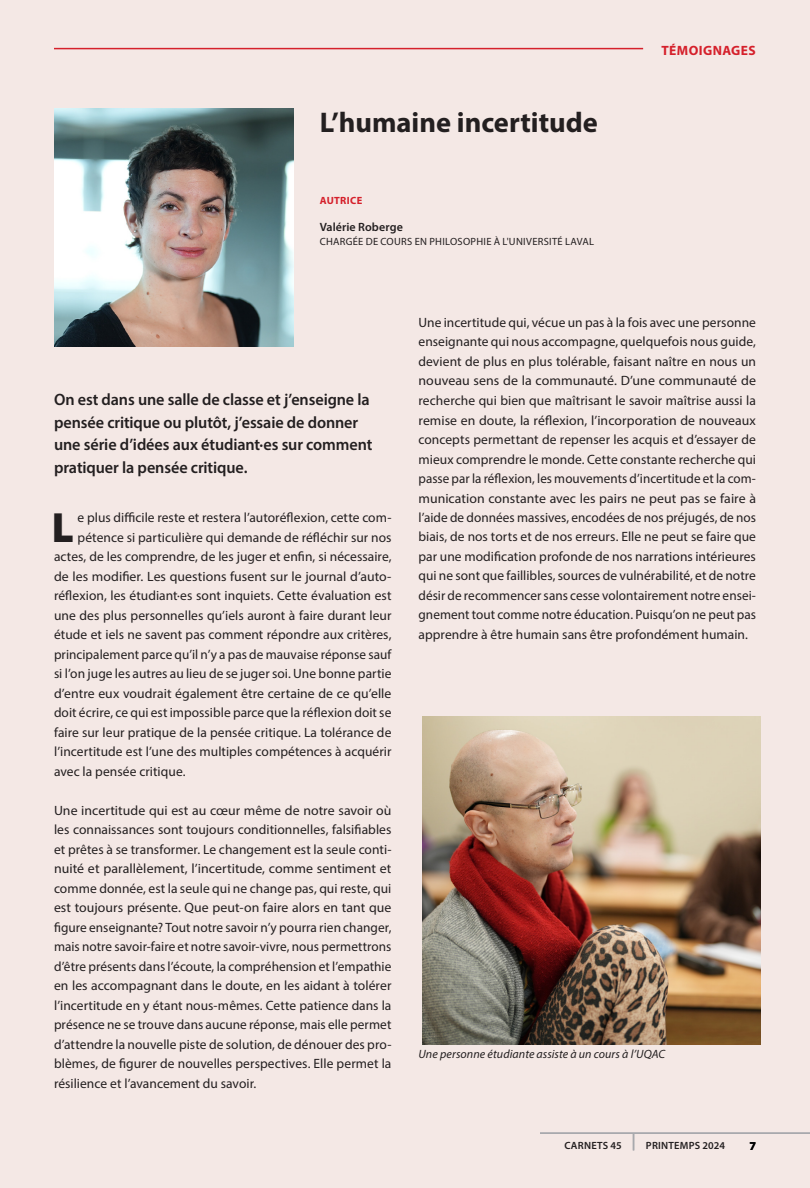
<style>
.page{position:relative;width:810px;height:1188px;background:#f4e8e5}
.page>*{position:absolute;margin:0;border:0;box-sizing:border-box;transform-origin:0 0}
.Article_-_Paragraphe_lettrine___1_caract{font:900 42.45px "Myriad Pro";color:#231f20}
.Temoignage___titre{font:700 28.5px "Myriad Pro";color:#231f20}
.Article_-_chapeau_11_14{font:600 16.5px/22.5px "Myriad Pro";letter-spacing:-.005em;color:#231f20}
.Article_-_txt_9_13{font:13.5px/19.5px "Myriad Pro";letter-spacing:.005em;color:#231f20;text-align:justify}
.Article_-_Paragraphe_lettrine___1_caract-2{font:13.5px "Myriad Pro";letter-spacing:.005em;color:#231f20}
.Entête_Témoignage{font:700 13.5px "Myriad Pro";letter-spacing:.03em;color:#d5202b}
.t1{font:italic 12px "Myriad Pro";letter-spacing:.005em;color:#231f20}
.Auteur_titre{font:600 12px "Myriad Pro";letter-spacing:.005em;color:#231f20}
.t2{font:700 12px "Myriad Pro";color:#000}
.Auteur_titre-2{font:10.5px "Myriad Pro";letter-spacing:.03em;color:#231f20}
.t3{font:600 10.5px "Myriad Pro";letter-spacing:.02em;color:#231f20}
.Auteur_titre-3{font:700 10.5px "Myriad Pro";letter-spacing:.03em;color:#d5202b}
</style>
<div class="page">
<img style="left:54px;top:108px;width:240px;height:238px">
<hr style="left:54px;top:48px;width:589px;height:1px;background:#d5202b">
<hr style="left:540px;top:1132px;width:270px;height:2px;background:#a8a9ad">
<svg style="left:633px;top:1134px;width:1px;height:16px"></svg>
<img style="left:423px;top:716px;width:337px;height:328px">
<p class="Temoignage___titre" style="left:320px;top:104px;width:280px">L’humaine incertitude</p>
<p class="Auteur_titre-3" style="left:320px;top:194px;width:44px">AUTRICE</p>
<p class="Auteur_titre" style="left:320px;top:219px;width:85px">Valérie Roberge</p>
<p class="Auteur_titre-2" style="left:320px;top:235px;width:276px">CHARGÉE DE COURS EN PHILOSOPHIE À L'UNIVERSITÉ LAVAL</p>
<p class="Entête_Témoignage" style="left:661px;top:41px;width:96px">TÉMOIGNAGES</p>
<p class="Article_-_chapeau_11_14" style="left:54px;top:388px;width:320px">On est dans une salle de classe et j’enseigne la pensée critique ou plutôt, j’essaie de donner une série d’idées aux étudiant·es sur comment pratiquer la pensée critique.</p>
<p class="Article_-_Paragraphe_lettrine___1_caract" style="left:52px;top:499px;width:23px">L</p>
<p class="Article_-_Paragraphe_lettrine___1_caract-2" style="left:78px;top:509px;width:315px">e plus difficile reste et restera l’autoréflexion, cette com-</p>
<p class="Article_-_Paragraphe_lettrine___1_caract-2" style="left:78px;top:529px;width:315px">pétence si particulière qui demande de réfléchir sur nos</p>
<p class="Article_-_Paragraphe_lettrine___1_caract-2" style="left:54px;top:548px;width:339px">actes, de les comprendre, de les juger et enfin, si nécessaire,</p>
<p class="Article_-_Paragraphe_lettrine___1_caract-2" style="left:54px;top:568px;width:339px">de les modifier. Les questions fusent sur le journal d’auto-</p>
<p class="Article_-_Paragraphe_lettrine___1_caract-2" style="left:54px;top:587px;width:339px">réflexion, les étudiant·es sont inquiets. Cette évaluation est</p>
<p class="Article_-_Paragraphe_lettrine___1_caract-2" style="left:54px;top:607px;width:339px">une des plus personnelles qu’iels auront à faire durant leur</p>
<p class="Article_-_Paragraphe_lettrine___1_caract-2" style="left:54px;top:626px;width:339px">étude et iels ne savent pas comment répondre aux critères,</p>
<p class="Article_-_Paragraphe_lettrine___1_caract-2" style="left:54px;top:646px;width:339px">principalement parce qu’il n’y a pas de mauvaise réponse sauf</p>
<p class="Article_-_Paragraphe_lettrine___1_caract-2" style="left:54px;top:665px;width:339px">si l’on juge les autres au lieu de se juger soi. Une bonne partie</p>
<p class="Article_-_Paragraphe_lettrine___1_caract-2" style="left:54px;top:685px;width:339px">d’entre eux voudrait également être certaine de ce qu’elle</p>
<p class="Article_-_Paragraphe_lettrine___1_caract-2" style="left:54px;top:704px;width:339px">doit écrire, ce qui est impossible parce que la réflexion doit se</p>
<p class="Article_-_Paragraphe_lettrine___1_caract-2" style="left:54px;top:724px;width:339px">faire sur leur pratique de la pensée critique. La tolérance de</p>
<p class="Article_-_Paragraphe_lettrine___1_caract-2" style="left:54px;top:743px;width:339px">l’incertitude est l’une des multiples compétences à acquérir</p>
<p class="Article_-_Paragraphe_lettrine___1_caract-2" style="left:54px;top:763px;width:133px">avec la pensée critique.</p>
<p class="Article_-_txt_9_13" style="left:54px;top:800px;width:339px">Une incertitude qui est au cœur même de notre savoir où les connaissances sont toujours conditionnelles, falsifiables et prêtes à se transformer. Le changement est la seule conti&shy;nuité et parallèlement, l’incertitude, comme sentiment et comme donnée, est la seule qui ne change pas, qui reste, qui est toujours présente. Que peut-on faire alors en tant que figure enseignante? Tout notre savoir n’y pourra rien changer, mais notre savoir-faire et notre savoir-vivre, nous permettrons d’être présents dans l’écoute, la compréhension et l’empathie en les accompagnant dans le doute, en les aidant à tolérer l’incertitude en y étant nous-mêmes. Cette patience dans la présence ne se trouve dans aucune réponse, mais elle permet d’attendre la nouvelle piste de solution, de dénouer des pro&shy;blèmes, de figurer de nouvelles perspectives. Elle permet la résilience et l’avancement du savoir.</p>
<p class="Article_-_txt_9_13" style="left:418px;top:313px;width:339px">Une incertitude qui, vécue un pas à la fois avec une personne enseignante qui nous accompagne, quelquefois nous guide, devient de plus en plus tolérable, faisant naître en nous un nouveau sens de la communauté. D’une communauté de recherche qui bien que maîtrisant le savoir maîtrise aussi la remise en doute, la réflexion, l’incorporation de nouveaux concepts permettant de repenser les acquis et d’essayer de mieux comprendre le monde. Cette constante recherche qui passe par la réflexion, les mouvements d’incertitude et la com&shy;munication constante avec les pairs ne peut pas se faire à l’aide de données massives, encodées de nos préjugés, de nos biais, de nos torts et de nos erreurs. Elle ne peut se faire que par une modification profonde de nos narrations intérieures qui ne sont que faillibles, sources de vulnérabilité, et de notre désir de recommencer sans cesse volontairement notre ensei&shy;gnement tout comme notre éducation. Puisqu’on ne peut pas apprendre à être humain sans être profondément humain.</p>
<p class="t1" style="left:418px;top:1046px;width:248px">Une personne étudiante assiste à un cours à l’UQAC</p>
<p class="t3" style="left:565px;top:1138px;width:59px">CARNETS 45</p>
<p class="t3" style="left:646px;top:1138px;width:81px">PRINTEMPS 2024</p>
<p class="t2" style="left:749px;top:1138px;width:8px">7</p>
</div>
